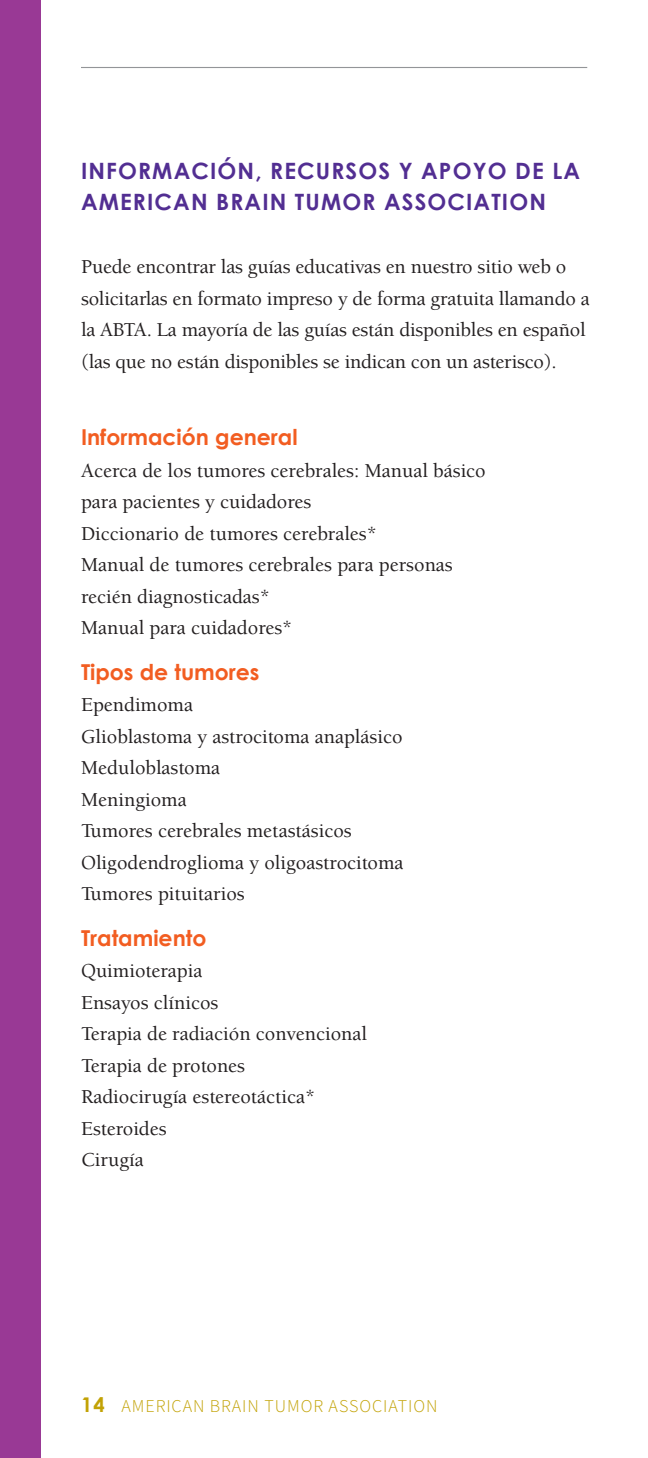
<style>
.page{position:relative;width:648px;height:1458px;background:#fff}
.page>*{position:absolute;margin:0;border:0;box-sizing:border-box;transform-origin:0 0}
.About_Page_Heading{font:700 22.5px/31.5px "Century Gothic";letter-spacing:.05em;color:#522e92}
.About_Page_Sub_Heading{font:700 22.05px "Century Gothic";color:#f25d21}
.About_Page_Body{font:500 20.25px/31.5px "Berkeley Pro";color:#231f20}
.t1{font:18px "Source Sans Variable";letter-spacing:.05em;color:#c2a205}
.s1{font-family:"Century Gothic";font-weight:700;font-size:20.25px}
</style>
<div class="page">
<div style="left:0;top:0;width:40px;height:1458px;background:#993995"></div>
<hr style="left:81px;top:67px;width:506px;height:1px;background:#939598">
<p class="About_Page_Heading" style="left:81px;top:154px;width:501px">INFORMACIÓN, RECURSOS Y APOYO DE LA<br>AMERICAN BRAIN TUMOR ASSOCIATION</p>
<p class="About_Page_Body" style="left:81px;top:251px;width:510px">Puede encontrar las guías educativas en nuestro sitio web o solicitarlas en formato impreso y de forma gratuita llamando a la ABTA. La mayoría de las guías están disponibles en español (las que no están disponibles se indican con un asterisco).</p>
<p class="About_Page_Sub_Heading" style="left:81px;top:420px;width:218px">Información general</p>
<p class="About_Page_Body" style="left:81px;top:454px;width:406px">Acerca de los tumores cerebrales: Manual básico para pacientes y cuidadores</p>
<p class="About_Page_Body" style="left:81px;top:517px;width:297px">Diccionario de tumores cerebrales*</p>
<p class="About_Page_Body" style="left:81px;top:549px;width:373px">Manual de tumores cerebrales para personas recién diagnosticadas*</p>
<p class="About_Page_Body" style="left:81px;top:612px;width:213px">Manual para cuidadores*</p>
<p class="About_Page_Sub_Heading" style="left:81px;top:655px;width:180px">Tipos de tumores</p>
<p class="About_Page_Body" style="left:81px;top:689px;width:114px">Ependimoma</p>
<p class="About_Page_Body" style="left:81px;top:721px;width:323px">Glioblastoma y astrocitoma anaplásico</p>
<p class="About_Page_Body" style="left:81px;top:752px;width:141px">Meduloblastoma</p>
<p class="About_Page_Body" style="left:81px;top:784px;width:107px">Meningioma</p>
<p class="About_Page_Body" style="left:81px;top:815px;width:272px">Tumores cerebrales metastásicos</p>
<p class="About_Page_Body" style="left:81px;top:847px;width:324px">Oligodendroglioma y oligoastrocitoma</p>
<p class="About_Page_Body" style="left:81px;top:878px;width:165px">Tumores pituitarios</p>
<p class="About_Page_Sub_Heading" style="left:81px;top:921px;width:127px">Tratamiento</p>
<p class="About_Page_Body" style="left:81px;top:955px;width:123px">Quimioterapia</p>
<p class="About_Page_Body" style="left:81px;top:987px;width:139px">Ensayos clínicos</p>
<p class="About_Page_Body" style="left:81px;top:1018px;width:288px">Terapia de radiación convencional</p>
<p class="About_Page_Body" style="left:81px;top:1050px;width:166px">Terapia de protones</p>
<p class="About_Page_Body" style="left:81px;top:1081px;width:236px">Radiocirugía estereotáctica*</p>
<p class="About_Page_Body" style="left:81px;top:1113px;width:87px">Esteroides</p>
<p class="About_Page_Body" style="left:81px;top:1144px;width:64px">Cirugía</p>
<p class="t1" style="left:81px;top:1395px;width:358px"><span class="s1">14</span> AMERICAN BRAIN TUMOR ASSOCIATION</p>
</div>
